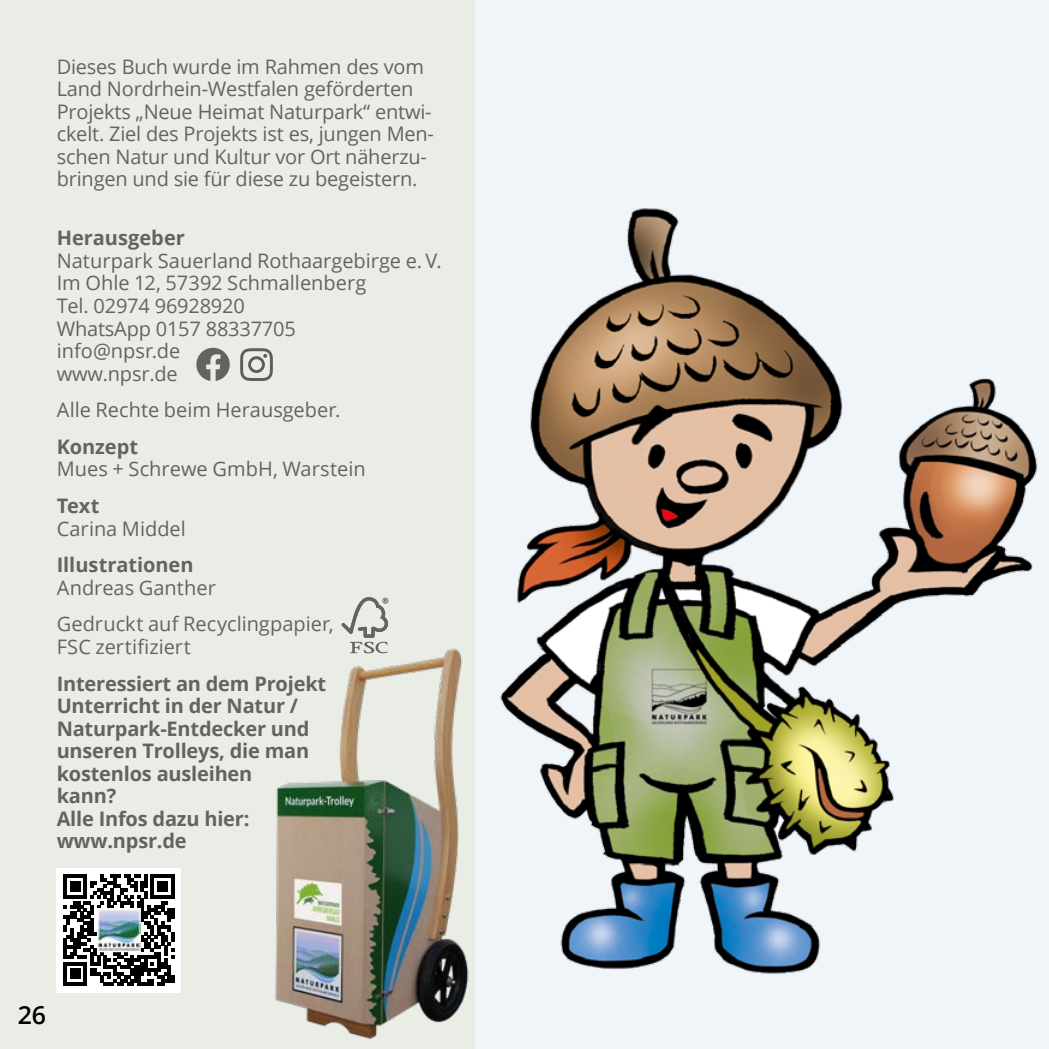
<style>
.page{position:relative;width:1049px;height:1049px;background:#fff}
.page>*{position:absolute;margin:0;border:0;box-sizing:border-box;transform-origin:0 0}
.t1{font:600 25px "Open Sans";color:#000}
.t2{font:20px/22.5px "Open Sans";letter-spacing:-.01em;color:#646363}
.t3{font:700 20px/22.5px "Open Sans";letter-spacing:-.01em;color:#646363}
</style>
<div class="page">
<div style="left:475px;top:0;width:574px;height:1049px;background:#f0f5fa"></div>
<div style="left:0;top:0;width:475px;height:1049px;background:#eaede5"></div>
<img style="left:275px;top:623px;width:194px;height:416px">
<svg style="left:240px;top:348px;width:33px;height:33px"></svg>
<div style="left:57px;top:868px;width:124px;height:124px;background:#fff"></div>
<svg style="left:63px;top:875px;width:111px;height:110px"></svg>
<img style="left:97px;top:909px;width:43px;height:43px">
<img style="left:500px;top:208px;width:538px;height:766px">
<svg style="left:196px;top:348px;width:34px;height:33px"></svg>
<svg style="left:341px;top:597px;width:47px;height:56px"></svg>
<p class="t2" style="left:57px;top:55px;width:379px">Dieses Buch wurde im Rahmen des vom Land Nordrhein-Westfalen geförderten Projekts „Neue Heimat Naturpark“ entwi&shy;ckelt. Ziel des Projekts ist es, jungen Men&shy;schen Natur und Kultur vor Ort näherzu&shy;bringen und sie für diese zu begeistern.</p>
<p class="t3" style="left:57px;top:226px;width:130px">Herausgeber</p>
<p class="t2" style="left:57px;top:249px;width:387px">Naturpark Sauerland Rothaargebirge e. V.<br>Im Ohle 12, 57392 Schmallenberg<br>Tel. 02974 96928920<br>WhatsApp 0157 88337705<br>info@npsr.de<br>www.npsr.de</p>
<p class="t2" style="left:57px;top:398px;width:285px">Alle Rechte beim Herausgeber.</p>
<p class="t3" style="left:57px;top:435px;width:83px">Konzept</p>
<p class="t2" style="left:57px;top:457px;width:311px">Mues + Schrewe GmbH, Warstein</p>
<p class="t3" style="left:57px;top:494px;width:44px">Text</p>
<p class="t2" style="left:57px;top:516px;width:131px">Carina Middel</p>
<p class="t3" style="left:57px;top:553px;width:138px">Illustrationen</p>
<p class="t2" style="left:57px;top:569px;width:279px;line-height:36.8px">Andreas Ganther<br>Gedruckt auf Recyclingpapier,</p>
<p class="t2" style="left:57px;top:635px;width:136px">FSC zertifiziert</p>
<p class="t3" style="left:57px;top:672px;width:271px">Interessiert an dem Projekt<br>Unterricht in der Natur /<br>Naturpark-Entdecker und unseren Trolleys, die man kostenlos ausleihen<br>kann?<br>Alle Infos dazu hier: www.npsr.de</p>
<p class="t1" style="left:18px;top:997px;width:30px">26</p>
</div>
